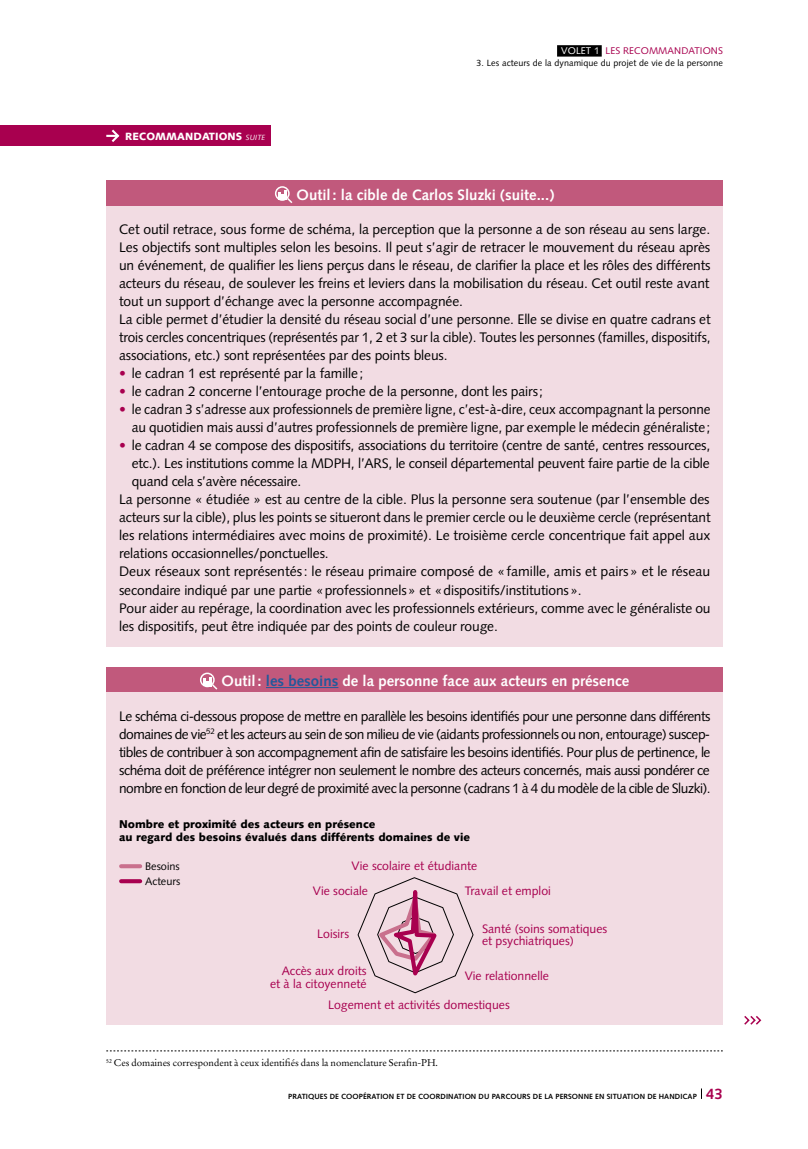
<style>
.page{position:relative;width:808px;height:1149px;background:#fff}
.page>*{position:absolute;margin:0;border:0;box-sizing:border-box;transform-origin:0 0}
.t1{font:700 15px "Syntax LT Std";color:#fff}
.t2{font:13.8px/18px "Syntax LT Std";letter-spacing:-.01em;color:#000}
.t3{font:12.3px/12.3px "Syntax LT Std";color:#a8004f}
.t4{font:900 11.25px/13.5px "Syntax LT Std";color:#000}
.t5{font:10.95px/15px "Syntax LT Std";color:#000}
.t6{font:900 10.5px "Syntax LT Std";letter-spacing:.01em;color:#fff}
.t7{font:9.75px "Stempel Garamond LT Std";letter-spacing:-.005em;color:#000}
.t8{font:9.75px "Syntax LT Std";letter-spacing:.01em;color:#a8004f}
.t9{font:9px "Syntax LT Std";letter-spacing:.01em;color:#000}
.t10{font:700 7.5px "Syntax LT Std";letter-spacing:.01em;color:#000}
.s1{font-weight:400;font-style:italic;font-size:7.5px}
.s2{color:#fff}
.s3{color:#a8004f}
.s4{color:#22599b}
.s5{font-size:15px;color:#a8004f}
</style>
<div class="page">
<div style="left:557px;top:45px;width:45px;height:12px;background:#000"></div>
<div style="left:106px;top:180px;width:617px;height:28px;background:#c1597c"></div>
<div style="left:106px;top:206px;width:617px;height:26px;background:#f2dce3"></div>
<div style="left:106px;top:224px;width:617px;height:98px;background:#f2dce3"></div>
<div style="left:106px;top:314px;width:617px;height:62px;background:#f2dce3"></div>
<div style="left:106px;top:368px;width:617px;height:26px;background:#f2dce3"></div>
<div style="left:106px;top:386px;width:617px;height:26px;background:#f2dce3"></div>
<div style="left:106px;top:404px;width:617px;height:44px;background:#f2dce3"></div>
<div style="left:106px;top:440px;width:617px;height:62px;background:#f2dce3"></div>
<div style="left:106px;top:494px;width:617px;height:80px;background:#f2dce3"></div>
<div style="left:106px;top:566px;width:617px;height:44px;background:#f2dce3"></div>
<div style="left:106px;top:602px;width:617px;height:44px;background:#f2dce3"></div>
<div style="left:106px;top:666px;width:617px;height:28px;background:#c1597c"></div>
<hr style="left:266px;top:687px;width:72px;height:1px;background:#22599b">
<div style="left:106px;top:692px;width:617px;height:26px;background:#f2dce3"></div>
<div style="left:106px;top:710px;width:617px;height:98px;background:#f2dce3"></div>
<div style="left:106px;top:800px;width:617px;height:26px;background:#f2dce3"></div>
<div style="left:106px;top:818px;width:617px;height:26px;background:#f2dce3"></div>
<div style="left:106px;top:836px;width:617px;height:26px;background:#f2dce3"></div>
<div style="left:106px;top:854px;width:617px;height:26px;background:#f2dce3"></div>
<div style="left:106px;top:872px;width:617px;height:26px;background:#f2dce3"></div>
<div style="left:106px;top:890px;width:617px;height:26px;background:#f2dce3"></div>
<div style="left:106px;top:908px;width:617px;height:26px;background:#f2dce3"></div>
<div style="left:106px;top:926px;width:617px;height:26px;background:#f2dce3"></div>
<div style="left:106px;top:944px;width:617px;height:26px;background:#f2dce3"></div>
<div style="left:106px;top:962px;width:617px;height:26px;background:#f2dce3"></div>
<div style="left:106px;top:980px;width:617px;height:26px;background:#f2dce3"></div>
<div style="left:106px;top:998px;width:617px;height:26px;background:#f2dce3"></div>
<div style="left:275px;top:186px;width:15px;height:15px;border:2px solid #fff;border-radius:50%"></div>
<svg style="left:278px;top:190px;width:15px;height:13px"></svg>
<div style="left:200px;top:672px;width:15px;height:15px;border:2px solid #fff;border-radius:50%"></div>
<svg style="left:203px;top:676px;width:15px;height:14px"></svg>
<svg style="left:357px;top:877px;width:117px;height:116px"></svg>
<svg style="left:121px;top:864px;width:19px;height:4px"></svg>
<svg style="left:121px;top:879px;width:19px;height:4px"></svg>
<svg style="left:106px;top:1050px;width:617px;height:1px"></svg>
<div style="left:0;top:125px;width:270px;height:21px;background:#a8004f"></div>
<svg style="left:106px;top:129px;width:14px;height:13px"></svg>
<svg style="left:744px;top:1016px;width:18px;height:9px"></svg>
<p class="t6" style="left:125px;top:130px;width:142px">RECOMMANDATIONS <span class="s1">SUITE</span></p>
<p class="t8" style="left:561px;top:45px;width:163px"><span class="s2">VOLET 1</span> LES RECOMMANDATIONS</p>
<p class="t9" style="left:476px;top:58px;width:248px">3. Les acteurs de la dynamique du projet de vie de la personne</p>
<p class="t1" style="left:297px;top:186px;width:259px">Outil: la cible de Carlos Sluzki (suite...)</p>
<p class="t2" style="left:119px;top:220px;width:593px">Cet outil retrace, sous forme de schéma, la perception que la personne a de son réseau au sens large.<br>Les objectifs sont multiples selon les besoins. Il peut s’agir de retracer le mouvement du réseau après un événement, de qualifier les liens perçus dans le réseau, de clarifier la place et les rôles des différents acteurs du réseau, de soulever les freins et leviers dans la mobilisation du réseau. Cet outil reste avant tout un support d’échange avec la personne accompagnée.<br>La cible permet d’étudier la densité du réseau social d’une personne. Elle se divise en quatre cadrans et trois cercles concentriques (représentés par 1, 2 et 3 sur la cible). Toutes les personnes (familles, dispositifs, associations, etc.) sont représentées par des points bleus.</p>
<p class="t2" style="left:119px;top:364px;width:246px"><span class="s3">•</span> le cadran 1 est représenté par la famille;</p>
<p class="t2" style="left:119px;top:382px;width:426px"><span class="s3">•</span> le cadran 2 concerne l’entourage proche de la personne, dont les pairs;</p>
<p class="t2" style="left:119px;top:400px;width:593px;text-align:right"><span class="s3">•</span> le cadran 3 s’adresse aux professionnels de première ligne, c’est-à-dire, ceux accompagnant la personne au quotidien mais aussi d’autres professionnels de première ligne, par exemple le médecin généraliste;</p>
<p class="t2" style="left:119px;top:436px;width:593px"><span class="s3">•</span> le cadran 4 se compose des dispositifs, associations du territoire (centre de santé, centres ressources,</p>
<p class="t2" style="left:132px;top:454px;width:579px">etc.). Les institutions comme la MDPH, l’ARS, le conseil départemental peuvent faire partie de la cible</p>
<p class="t2" style="left:132px;top:472px;width:171px">quand cela s’avère nécessaire.</p>
<p class="t2" style="left:119px;top:490px;width:592px">La personne « étudiée » est au centre de la cible. Plus la personne sera soutenue (par l’ensemble des</p>
<p class="t2" style="left:119px;top:508px;width:593px">acteurs sur la cible), plus les points se situeront dans le premier cercle ou le deuxième cercle (représentant</p>
<p class="t2" style="left:119px;top:526px;width:593px">les relations intermédiaires avec moins de proximité). Le troisième cercle concentrique fait appel aux</p>
<p class="t2" style="left:119px;top:544px;width:211px">relations occasionnelles/ponctuelles.</p>
<p class="t2" style="left:119px;top:562px;width:593px">Deux réseaux sont représentés: le réseau primaire composé de «famille, amis et pairs» et le réseau</p>
<p class="t2" style="left:119px;top:580px;width:464px">secondaire indiqué par une partie «professionnels» et «dispositifs/institutions».</p>
<p class="t2" style="left:119px;top:598px;width:593px">Pour aider au repérage, la coordination avec les professionnels extérieurs, comme avec le généraliste ou</p>
<p class="t2" style="left:119px;top:616px;width:380px">les dispositifs, peut être indiquée par des points de couleur rouge.</p>
<p class="t1" style="left:222px;top:672px;width:409px">Outil: <span class="s4">les besoins</span> de la personne face aux acteurs en présence</p>
<p class="t2" style="left:119px;top:706px;width:593px;text-align:justify">Le schéma ci-dessous propose de mettre en parallèle les besoins identifiés pour une personne dans différents domaines de vie<sup>52</sup> et les acteurs au sein de son milieu de vie (aidants professionnels ou non, entourage) suscep&shy;tibles de contribuer à son accompagnement afin de satisfaire les besoins identifiés. Pour plus de pertinence, le schéma doit de préférence intégrer non seulement le nombre des acteurs concernés, mais aussi pondérer ce nombre en fonction de leur degré de proximité avec la personne (cadrans 1 à 4 du modèle de la cible de Sluzki).</p>
<p class="t4" style="left:119px;top:817px;width:353px">Nombre et proximité des acteurs en présence<br>au regard des besoins évalués dans différents domaines de vie</p>
<p class="t5" style="left:145px;top:858px;width:37px">Besoins<br>Acteurs</p>
<p class="t3" style="left:352px;top:859px;width:127px">Vie scolaire et étudiante</p>
<p class="t3" style="left:313px;top:884px;width:57px">Vie sociale</p>
<p class="t3" style="left:317px;top:927px;width:33px">Loisirs</p>
<p class="t3" style="left:270px;top:964px;width:98px;text-align:right">Accès aux droits et à la citoyenneté</p>
<p class="t3" style="left:465px;top:884px;width:88px">Travail et emploi</p>
<p class="t3" style="left:482px;top:922px;width:127px">Santé (soins somatiques et psychiatriques)</p>
<p class="t3" style="left:465px;top:969px;width:86px">Vie relationnelle</p>
<p class="t3" style="left:328px;top:998px;width:183px">Logement et activités domestiques</p>
<p class="t7" style="left:106px;top:1056px;width:333px"><sup>52</sup> Ces domaines correspondent à ceux identifiés dans la nomenclature Serafin-PH.</p>
<p class="t10" style="left:288px;top:1091px;width:436px">PRATIQUES DE COOPÉRATION ET DE COORDINATION DU PARCOURS DE LA PERSONNE EN SITUATION DE HANDICAP <span class="s5">43</span></p>
</div>
